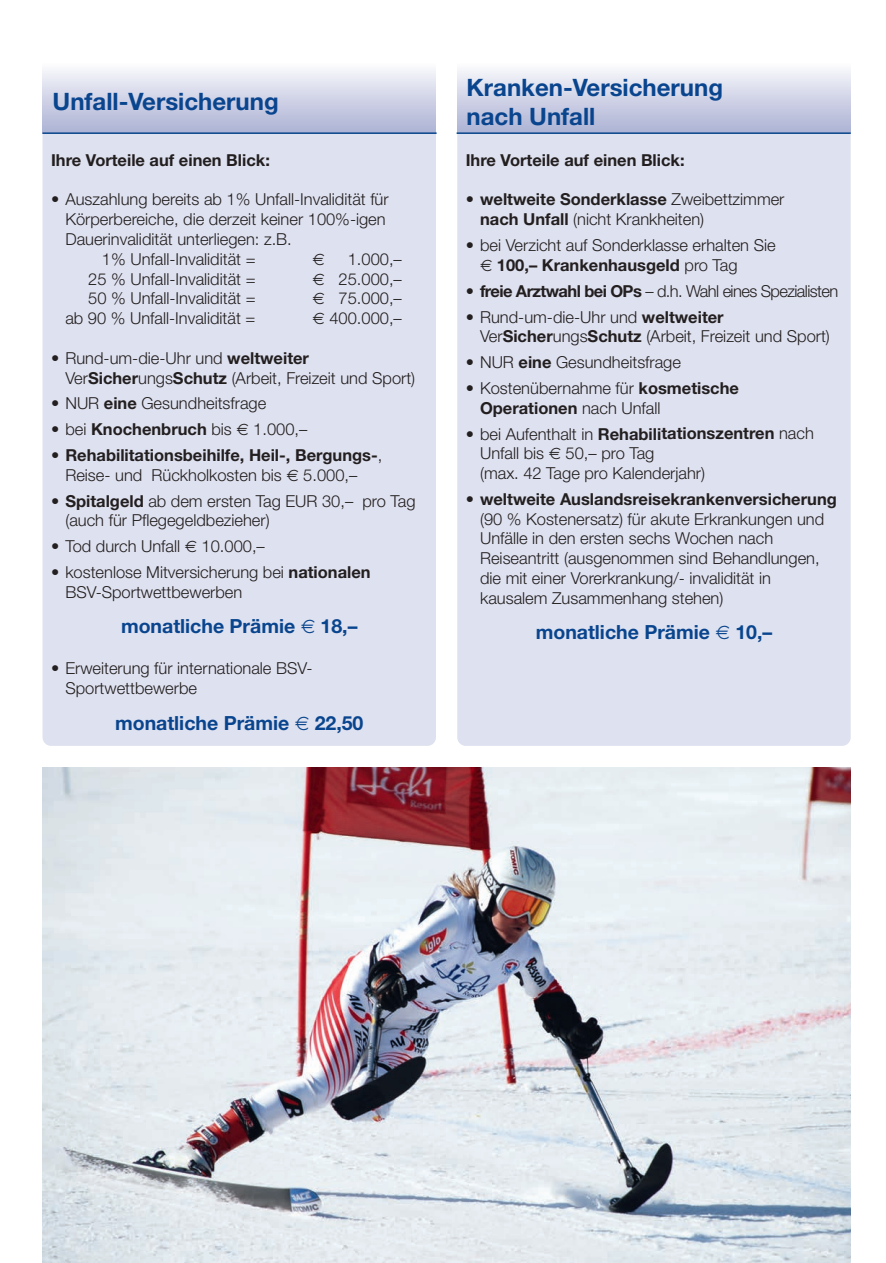
<style>
.page{position:relative;width:886px;height:1263px;background:#fff}
.page>*{position:absolute;margin:0;border:0;box-sizing:border-box;transform-origin:0 0}
.t1{font:700 24px/28.8px "Helvetica Neue";color:#09458e}
.t2{font:700 19.5px "Helvetica Neue";color:#09458e}
.t3{font:300 16.5px/19.8px "Helvetica Neue";color:#231f20}
.t4{font:700 16.5px/19.8px "Helvetica Neue";color:#231f20}
.t5{font:300 16.5px "Helvetica Neue";letter-spacing:-.035em;color:#231f20}
.s1{font-weight:700}
.s2{font-weight:300}
</style>
<div class="page">
<div style="left:457px;top:108px;width:393px;height:638px;background:#dee1ef;border-radius:9px"></div>
<div style="left:43px;top:112px;width:393px;height:634px;background:#dee1ef;border-radius:9px"></div>
<div style="left:457px;top:64px;width:393px;height:69px;background:linear-gradient(to bottom,#fafafc,#abb1d3)"></div>
<div style="left:43px;top:64px;width:393px;height:69px;background:linear-gradient(to bottom,#fafafc,#abb1d3)"></div>
<img style="left:43px;top:767px;width:807px;height:496px">
<hr style="left:43px;top:132px;width:393px;height:2px;background:#09458e">
<hr style="left:456px;top:132px;width:394px;height:2px;background:#09458e">
<h1 class="t1" style="left:53px;top:89px;width:228px">Unfall -Versicherung</h1>
<p class="t4" style="left:51px;top:152px;width:220px">Ihre Vorteile auf einen Blick:</p>
<p class="t3" style="left:51px;top:191px;width:339px">• Auszahlung bereits ab 1% Unfall-Invalidität für</p>
<p class="t3" style="left:65px;top:211px;width:322px">Körperbereiche, die derzeit keiner 100%-igen</p>
<p class="t3" style="left:65px;top:231px;width:228px">Dauerinvalidität unterliegen: z.B.</p>
<p class="t3" style="left:102px;top:251px;width:155px">1% Unfall-Invalidität =</p>
<p class="t3" style="left:348px;top:251px;width:56px">1.000,–</p>
<p class="t3" style="left:88px;top:270px;width:169px">25 % Unfall-Invalidität =</p>
<p class="t3" style="left:339px;top:270px;width:65px">25.000,–</p>
<p class="t3" style="left:88px;top:290px;width:169px">50 % Unfall-Invalidität =</p>
<p class="t3" style="left:339px;top:290px;width:65px">75.000,–</p>
<p class="t3" style="left:65px;top:310px;width:191px">ab 90 % Unfall-Invalidität =</p>
<p class="t3" style="left:329px;top:310px;width:74px">400.000,–</p>
<p class="t3" style="left:65px;top:350px;width:351px;text-indent:-14px">• Rund-um-die-Uhr und <span class="s1">weltweiter<br></span>Ver<span class="s1">Sicher</span>ungs<span class="s1">Schutz</span> (Arbeit, Freizeit und Sport)</p>
<p class="t3" style="left:51px;top:395px;width:217px">• NUR <span class="s1">eine</span> Gesundheitsfrage</p>
<p class="t4" style="left:51px;top:421px;width:182px"><span class="s2">• bei</span> Knochenbruch <span class="s2">bis</span></p>
<p class="t3" style="left:253px;top:421px;width:56px">1.000,–</p>
<p class="t4" style="left:65px;top:447px;width:318px;text-indent:-14px"><span class="s2">•</span> Rehabilitationsbeihilfe, Heil-, Bergungs-<span class="s2">,<br>Reise- und Rückholkosten bis</span></p>
<p class="t3" style="left:303px;top:467px;width:56px">5.000,–</p>
<p class="t3" style="left:65px;top:492px;width:352px;text-indent:-14px">• <span class="s1">Spitalgeld</span> ab dem ersten Tag EUR 30,– pro Tag (auch für Pflegegeldbezieher)</p>
<p class="t3" style="left:51px;top:538px;width:131px">• Tod durch Unfall</p>
<p class="t3" style="left:202px;top:538px;width:65px">10.000,–</p>
<p class="t3" style="left:65px;top:564px;width:307px;text-indent:-14px">• kostenlose Mitversicherung bei <span class="s1">nationalen<br></span>BSV-Sportwettbewerben</p>
<p class="t2" style="left:121px;top:619px;width:176px">monatliche Prämie</p>
<p class="t2" style="left:321px;top:619px;width:38px">18,–</p>
<p class="t3" style="left:65px;top:660px;width:249px;text-indent:-14px">• Erweiterung für internationale BSV-<br>Sportwettbewerbe</p>
<p class="t2" style="left:115px;top:716px;width:176px">monatliche Prämie</p>
<p class="t2" style="left:315px;top:716px;width:50px">22,50</p>
<h1 class="t1" style="left:466px;top:75px;width:258px">Kranken -Versicherung nach Unfall</h1>
<p class="t4" style="left:466px;top:152px;width:220px">Ihre Vorteile auf einen Blick:</p>
<p class="t3" style="left:480px;top:191px;width:306px;text-indent:-14px">• <span class="s1">weltweite Sonderklasse</span> Zweibettzimmer <span class="s1">nach Unfall</span> (nicht Krankheiten)</p>
<p class="t3" style="left:466px;top:237px;width:311px;text-align:center">• bei Verzicht auf Sonderklasse erhalten Sie<br><span class="s1">100,– Krankenhausgeld</span> pro Tag</p>
<p class="t5" style="left:466px;top:285px;width:374px">• <span class="s1">freie Arztwahl bei OPs</span> – d.h. Wahl eines Spezialisten</p>
<p class="t3" style="left:480px;top:308px;width:351px;text-indent:-14px">• Rund-um-die-Uhr und <span class="s1">weltweiter<br></span>Ver<span class="s1">Sicher</span>ungs<span class="s1">Schutz</span> (Arbeit, Freizeit und Sport)</p>
<p class="t3" style="left:466px;top:354px;width:217px">• NUR <span class="s1">eine</span> Gesundheitsfrage</p>
<p class="t3" style="left:480px;top:380px;width:260px;text-indent:-14px">• Kostenübernahme für <span class="s1">kosmetische<br>Operationen</span> nach Unfall</p>
<p class="t3" style="left:480px;top:425px;width:335px;text-indent:-14px">• bei Aufenthalt in <span class="s1">Rehabilitationszentren</span> nach<br>Unfall bis</p>
<p class="t3" style="left:480px;top:445px;width:226px;text-indent:85px">50,– pro Tag<br>(max. 42 Tage pro Kalenderjahr)</p>
<p class="t3" style="left:480px;top:491px;width:358px;text-indent:-14px">• <span class="s1">weltweite Auslandsreisekrankenversicherung </span>(90 % Kostenersatz) für akute Erkrankungen und Unfälle in den ersten sechs Wochen nach Reiseantritt (ausgenommen sind Behandlungen, die mit einer Vorerkrankung/- invalidität in kausalem Zusammenhang stehen)</p>
<p class="t2" style="left:536px;top:625px;width:176px">monatliche Prämie</p>
<p class="t2" style="left:735px;top:625px;width:38px">10,–</p>
</div>
